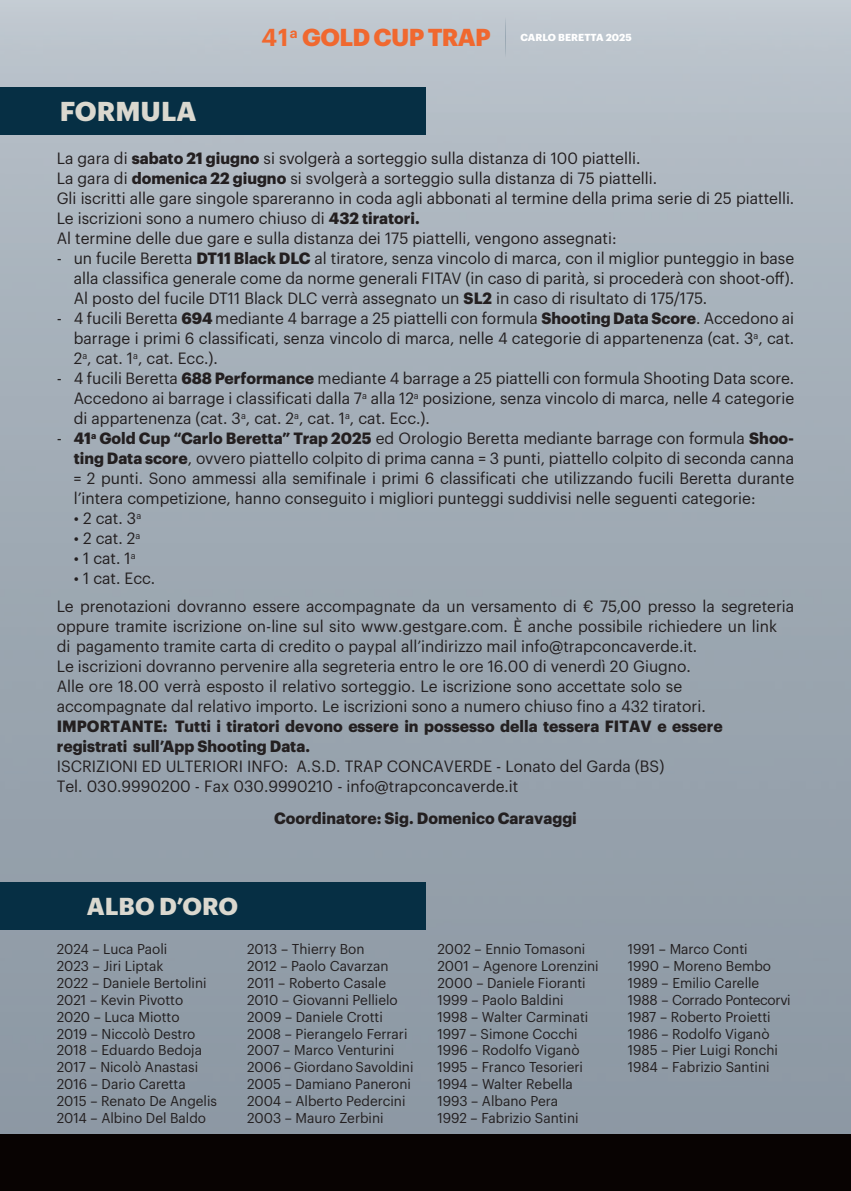
<style>
.page{position:relative;width:851px;height:1191px;background:#fff}
.page>*{position:absolute;margin:0;border:0;box-sizing:border-box;transform-origin:0 0}
.t1{font:700 26.8px "Graphik";color:#dad8cf}
.t2{font:700 24px "Graphik";letter-spacing:-.03em;color:#f0682f}
.t3{font:700 24px "Graphik";color:#dad8cf}
.t4{font:16px/20px "Graphik";color:#231f20}
.t5{font:700 16px/20px "Graphik";color:#231f20}
.t6{font:14px/16.8px "Graphik";color:#231f20}
.t7{font:700 10px "Graphik";letter-spacing:.005em;color:#fff}
.s1{font-weight:600}
.s2{font-weight:700}
</style>
<div class="page">
<img style="left:0;top:0;width:850px;height:1134px">
<div style="left:0;top:1134px;width:850px;height:57px;background:#080302"></div>
<div style="left:0;top:87px;width:425px;height:47px;background:#062f44"></div>
<div style="left:0;top:882px;width:425px;height:47px;background:#062f44"></div>
<svg style="left:505px;top:17px;width:1px;height:41px"></svg>
<h1 class="t1" style="left:60px;top:91px;width:138px">FORMULA</h1>
<h2 class="t2" style="left:261px;top:18px;width:231px"><span class="s1">41</span><sup>a</sup> GOLD CUP TRAP</h2>
<p class="t7" style="left:520px;top:30px;width:113px">CARLO BERETTA 2025</p>
<p class="t4" style="left:57px;top:147px;width:739px">La gara di <span class="s2">sabato 21 giugno</span> si svolgerà a sorteggio sulla distanza di 100 piattelli.<br>La gara di <span class="s2">domenica 22 giugno</span> si svolgerà a sorteggio sulla distanza di 75 piattelli.<br>Gli iscritti alle gare singole spareranno in coda agli abbonati al termine della prima serie di 25 piattelli.<br>Le iscrizioni sono a numero chiuso di <span class="s2">432 tiratori.<br></span>Al termine delle due gare e sulla distanza dei 175 piattelli, vengono assegnati:</p>
<p class="t4" style="left:74px;top:247px;width:722px;text-align:justify;text-indent:-17px">- un fucile Beretta <span class="s2">DT11 Black DLC</span> al tiratore, senza vincolo di marca, con il miglior punteggio in base alla classifica generale come da norme generali FITAV (in caso di parità, si procederà con shoot-off).<br>Al posto del fucile DT11 Black DLC verrà assegnato un <span class="s2">SL2</span> in caso di risultato di 175/175.</p>
<p class="t4" style="left:74px;top:307px;width:722px;text-align:justify;text-indent:-17px">- 4 fucili Beretta <span class="s2">694</span> mediante 4 barrage a 25 piattelli con formula <span class="s2">Shooting Data Score</span>. Accedono ai barrage i primi 6 classificati, senza vincolo di marca, nelle 4 categorie di appartenenza (cat. 3<sup>a</sup>, cat.<br>2<sup>a</sup>, cat. 1<sup>a</sup>, cat. Ecc.).</p>
<p class="t4" style="left:74px;top:367px;width:721px;text-align:justify;text-indent:-17px">- 4 fucili Beretta <span class="s2">688 Performance</span> mediante 4 barrage a 25 piattelli con formula Shooting Data score.<br>Accedono ai barrage i classificati dalla 7<sup>a</sup> alla 12<sup>a</sup> posizione, senza vincolo di marca, nelle 4 categorie di appartenenza (cat. 3<sup>a</sup>, cat. 2<sup>a</sup>, cat. 1<sup>a</sup>, cat. Ecc.).</p>
<p class="t4" style="left:74px;top:427px;width:722px;text-align:justify;text-indent:-17px">- <span class="s2">41</span><sup>a</sup> <span class="s2">Gold Cup “Carlo Beretta” Trap 2025</span> ed Orologio Beretta mediante barrage con formula <span class="s2">Shoo&shy;ting Data score</span>, ovvero piattello colpito di prima canna = 3 punti, piattello colpito di seconda canna = 2 punti. Sono ammessi alla semifinale i primi 6 classificati che utilizzando fucili Beretta durante l’intera competizione, hanno conseguito i migliori punteggi suddivisi nelle seguenti categorie:</p>
<p class="t4" style="left:74px;top:507px;width:69px">• 2 cat. 3<sup>a</sup></p>
<p class="t4" style="left:74px;top:527px;width:68px">• 2 cat. 2<sup>a</sup></p>
<p class="t4" style="left:74px;top:547px;width:63px">• 1 cat. 1<sup>a</sup></p>
<p class="t4" style="left:57px;top:563px;width:739px;line-height:28px;text-indent:17px">• 1 cat. Ecc.<br>Le prenotazioni dovranno essere accompagnate da un versamento di € 75,00 presso la segreteria</p>
<p class="t4" style="left:57px;top:615px;width:721px">oppure tramite iscrizione on-line sul sito www.gestgare.com. È anche possibile richiedere un link di pagamento tramite carta di credito o paypal all’indirizzo mail info@trapconcaverde.it.<br>Le iscrizioni dovranno pervenire alla segreteria entro le ore 16.00 di venerdì 20 Giugno.<br>Alle ore 18.00 verrà esposto il relativo sorteggio. Le iscrizione sono accettate solo se accompagnate dal relativo importo. Le iscrizioni sono a numero chiuso fino a 432 tiratori.</p>
<p class="t5" style="left:57px;top:715px;width:667px">IMPORTANTE: Tutti i tiratori devono essere in possesso della tessera FITAV e essere registrati sull’App Shooting Data.</p>
<p class="t4" style="left:57px;top:755px;width:609px">ISCRIZIONI ED ULTERIORI INFO: A.S.D. TRAP CONCAVERDE - Lonato del Garda (BS)<br>Tel. 030.9990200 - Fax 030.9990210 - info@trapconcaverde.it</p>
<p class="t5" style="left:274px;top:807px;width:304px">Coordinatore: Sig. Domenico Caravaggi</p>
<h2 class="t3" style="left:87px;top:888px;width:153px">ALBO D’ORO</h2>
<p class="t6" style="left:57px;top:940px;width:162px">2024 – Luca Paoli<br>2023 – Jiri Liptak<br>2022 – Daniele Bertolini<br>2021 – Kevin Pivotto<br>2020 – Luca Miotto<br>2019 – Niccolò Destro<br>2018 – Eduardo Bedoja<br>2017 – Nicolò Anastasi<br>2016 – Dario Caretta<br>2015 – Renato De Angelis<br>2014 – Albino Del Baldo</p>
<p class="t6" style="left:247px;top:940px;width:168px">2013 – Thierry Bon<br>2012 – Paolo Cavarzan<br>2011 – Roberto Casale<br>2010 – Giovanni Pellielo<br>2009 – Daniele Crotti<br>2008 – Pierangelo Ferrari<br>2007 – Marco Venturini<br>2006 – Giordano Savoldini<br>2005 – Damiano Paneroni<br>2004 – Alberto Pedercini<br>2003 – Mauro Zerbini</p>
<p class="t6" style="left:437px;top:940px;width:163px">2002 – Ennio Tomasoni<br>2001 – Agenore Lorenzini<br>2000 – Daniele Fioranti<br>1999 – Paolo Baldini<br>1998 – Walter Carminati<br>1997 – Simone Cocchi<br>1996 – Rodolfo Viganò<br>1995 – Franco Tesorieri<br>1994 – Walter Rebella<br>1993 – Albano Pera<br>1992 – Fabrizio Santini</p>
<p class="t6" style="left:627px;top:940px;width:164px">1991 – Marco Conti<br>1990 – Moreno Bembo<br>1989 – Emilio Carelle<br>1988 – Corrado Pontecorvi<br>1987 – Roberto Proietti<br>1986 – Rodolfo Viganò<br>1985 – Pier Luigi Ronchi<br>1984 – Fabrizio Santini</p>
</div>
